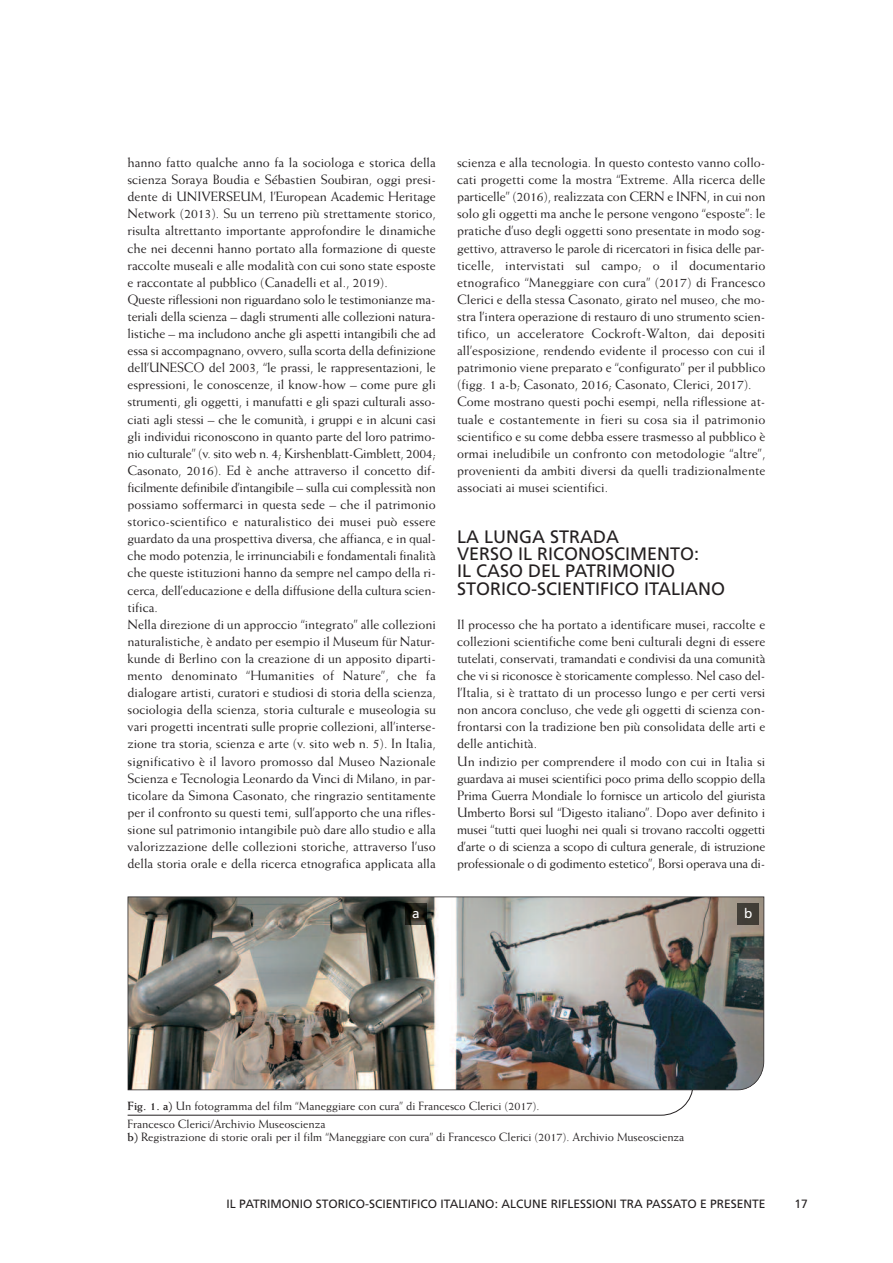
<style>
.page{position:relative;width:893px;height:1263px;background:#fff}
.page>*{position:absolute;margin:0;border:0;box-sizing:border-box;transform-origin:0 0}
.t1{font:18px/17.1px "Frutiger LT Std";color:#231f20}
.t2{font:13.5px/17.1px "Weiss Std";color:#231f20}
.t3{font:13.5px "Frutiger LT Std";color:#fff}
.t4{font:12px/18px "Weiss Std";color:#231f20}
.t5{font:12px "Frutiger LT Std";color:#231f20}
.s1{font-weight:700}
</style>
<div class="page">
<svg style="left:127px;top:983px;width:567px;height:133px"></svg>
<img style="left:128px;top:896px;width:636px;height:194px">
<img style="left:405px;top:903px;width:21px;height:21px">
<img style="left:737px;top:903px;width:22px;height:21px">
<p class="t2" style="left:128px;top:155px;width:310px">hanno fatto qualche anno fa la sociologa e storica della scienza Soraya Boudia e Sébastien Soubiran, oggi presi&shy;dente di UNIVERSEUM, l’European Academic Heritage Network (2013). Su un terreno più strettamente storico, risulta altrettanto importante approfondire le dinamiche che nei decenni hanno portato alla formazione di queste raccolte museali e alle modalità con cui sono state esposte e raccontate al pubblico (Canadelli et al., 2019).<br>Queste riflessioni non riguardano solo le testimonianze ma&shy;teriali della scienza – dagli strumenti alle collezioni natura&shy;listiche – ma includono anche gli aspetti intangibili che ad essa si accompagnano, ovvero, sulla scorta della definizione dell’UNESCO del 2003, “le prassi, le rappresentazioni, le espressioni, le conoscenze, il know-how – come pure gli strumenti, gli oggetti, i manufatti e gli spazi culturali asso&shy;ciati agli stessi – che le comunità, i gruppi e in alcuni casi gli individui riconoscono in quanto parte del loro patrimo&shy;nio culturale” (v. sito web n. 4; Kirshenblatt-Gimblett, 2004; Casonato, 2016). Ed è anche attraverso il concetto dif&shy;ficilmente definibile d’intangibile – sulla cui complessità non possiamo soffermarci in questa sede – che il patrimonio storico-scientifico e naturalistico dei musei può essere guardato da una prospettiva diversa, che affianca, e in qual&shy;che modo potenzia, le irrinunciabili e fondamentali finalità che queste istituzioni hanno da sempre nel campo della ri&shy;cerca, dell’educazione e della diffusione della cultura scien&shy;tifica.<br>Nella direzione di un approccio “integrato” alle collezioni naturalistiche, è andato per esempio il Museum für Natur&shy;kunde di Berlino con la creazione di un apposito diparti&shy;mento denominato “Humanities of Nature”, che fa dialogare artisti, curatori e studiosi di storia della scienza, sociologia della scienza, storia culturale e museologia su vari progetti incentrati sulle proprie collezioni, all’interse&shy;zione tra storia, scienza e arte (v. sito web n. 5). In Italia, significativo è il lavoro promosso dal Museo Nazionale Scienza e Tecnologia Leonardo da Vinci di Milano, in par&shy;ticolare da Simona Casonato, che ringrazio sentitamente per il confronto su questi temi, sull’apporto che una rifles&shy;sione sul patrimonio intangibile può dare allo studio e alla valorizzazione delle collezioni storiche, attraverso l’uso della storia orale e della ricerca etnografica applicata alla</p>
<p class="t2" style="left:457px;top:155px;width:310px">scienza e alla tecnologia. In questo contesto vanno collo&shy;cati progetti come la mostra “Extreme. Alla ricerca delle particelle” (2016), realizzata con CERN e INFN, in cui non solo gli oggetti ma anche le persone vengono “esposte”: le pratiche d’uso degli oggetti sono presentate in modo sog&shy;gettivo, attraverso le parole di ricercatori in fisica delle par&shy;ticelle, intervistati sul campo; o il documentario etnografico “Maneggiare con cura” (2017) di Francesco Clerici e della stessa Casonato, girato nel museo, che mo&shy;stra l’intera operazione di restauro di uno strumento scien&shy;tifico, un acceleratore Cockroft-Walton, dai depositi all’esposizione, rendendo evidente il processo con cui il patrimonio viene preparato e “configurato” per il pubblico (figg. 1 a-b; Casonato, 2016; Casonato, Clerici, 2017).<br>Come mostrano questi pochi esempi, nella riflessione at&shy;tuale e costantemente in fieri su cosa sia il patrimonio scientifico e su come debba essere trasmesso al pubblico è ormai ineludibile un confronto con metodologie “altre”, provenienti da ambiti diversi da quelli tradizionalmente associati ai musei scientifici.</p>
<h1 class="t1" style="left:457px;top:530px;width:270px">LA LUNGA STRADA<br>VERSO IL RICONOSCIMENTO:<br>IL CASO DEL PATRIMONIO<br>STORICO-SCIENTIFICO ITALIANO</h1>
<p class="t2" style="left:457px;top:617px;width:310px">Il processo che ha portato a identificare musei, raccolte e collezioni scientifiche come beni culturali degni di essere tutelati, conservati, tramandati e condivisi da una comunità che vi si riconosce è storicamente complesso. Nel caso del&shy;l’Italia, si è trattato di un processo lungo e per certi versi non ancora concluso, che vede gli oggetti di scienza con&shy;frontarsi con la tradizione ben più consolidata delle arti e delle antichità.<br>Un indizio per comprendere il modo con cui in Italia si guardava ai musei scientifici poco prima dello scoppio della Prima Guerra Mondiale lo fornisce un articolo del giurista Umberto Borsi sul “Digesto italiano”. Dopo aver definito i musei “tutti quei luoghi nei quali si trovano raccolti oggetti d’arte o di scienza a scopo di cultura generale, di istruzione professionale o di godimento estetico”, Borsi operava una di-</p>
<p class="t3" style="left:412px;top:908px;width:9px">a</p>
<p class="t3" style="left:744px;top:908px;width:10px">b</p>
<p class="t4" style="left:128px;top:1097px;width:413px"><span class="s1">Fig. 1. a)</span> Un fotogramma del film “Maneggiare con cura” di Francesco Clerici (2017).<br>Francesco Clerici/Archivio Museoscienza</p>
<p class="t4" style="left:128px;top:1129px;width:558px"><span class="s1">b)</span> Registrazione di storie orali per il film “Maneggiare con cura” di Francesco Clerici (2017). Archivio Museoscienza</p>
<p class="t5" style="left:227px;top:1199px;width:540px">IL PATRIMONIO STORICO-SCIENTIFICO ITALIANO: ALCUNE RIFLESSIONI TRA PASSATO E PRESENTE</p>
<p class="t5" style="left:795px;top:1199px;width:15px">17</p>
</div>
